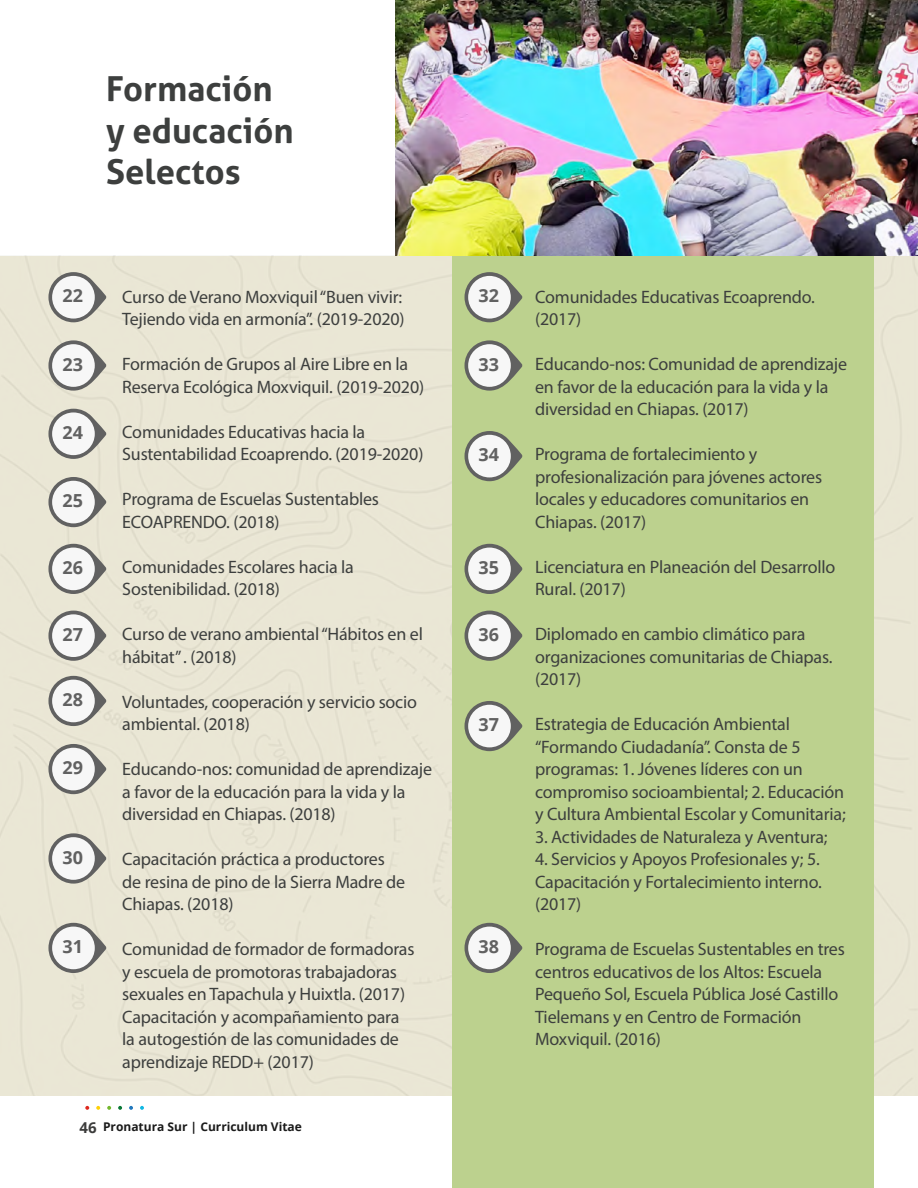
<style>
.page{position:relative;width:918px;height:1188px;background:#fff}
.page>*{position:absolute;margin:0;border:0;box-sizing:border-box;transform-origin:0 0}
.t1{font:700 34.5px/41.4px "Aller";color:#3d3f3e}
.t2{font:18px/22.5px "Myriad Pro";letter-spacing:-.01em;color:#3d3f3e}
.t3{font:700 18px "Open Sans";color:#616161}
.t4{font:700 12px "Open Sans";color:#1a1a1a}
.s1{font-size:15px;color:#3c3c3b}
</style>
<div class="page">
<svg style="left:85px;top:1106px;width:4px;height:4px"></svg>
<svg style="left:96px;top:1106px;width:4px;height:4px"></svg>
<svg style="left:107px;top:1106px;width:4px;height:4px"></svg>
<svg style="left:118px;top:1106px;width:4px;height:4px"></svg>
<svg style="left:129px;top:1106px;width:4px;height:4px"></svg>
<svg style="left:140px;top:1106px;width:4px;height:4px"></svg>
<div style="left:452px;top:0;width:421px;height:1188px;background:#bcd18e"></div>
<img style="left:396px;top:0;width:522px;height:256px">
<svg style="left:48px;top:409px;width:58px;height:50px"></svg>
<div style="left:52px;top:412px;width:43px;height:43px;background:#f7f7f7;border-radius:50%"></div>
<svg style="left:465px;top:544px;width:58px;height:50px"></svg>
<div style="left:468px;top:548px;width:43px;height:42px;background:#f7f7f7;border-radius:50%"></div>
<svg style="left:465px;top:611px;width:58px;height:50px"></svg>
<div style="left:468px;top:614px;width:43px;height:43px;background:#f7f7f7;border-radius:50%"></div>
<svg style="left:465px;top:701px;width:58px;height:50px"></svg>
<div style="left:468px;top:705px;width:43px;height:42px;background:#f7f7f7;border-radius:50%"></div>
<svg style="left:465px;top:923px;width:58px;height:50px"></svg>
<div style="left:468px;top:927px;width:43px;height:42px;background:#f7f7f7;border-radius:50%"></div>
<svg style="left:48px;top:477px;width:58px;height:50px"></svg>
<div style="left:52px;top:481px;width:43px;height:42px;background:#f7f7f7;border-radius:50%"></div>
<svg style="left:48px;top:544px;width:58px;height:50px"></svg>
<div style="left:52px;top:548px;width:43px;height:42px;background:#f7f7f7;border-radius:50%"></div>
<svg style="left:48px;top:611px;width:58px;height:50px"></svg>
<div style="left:52px;top:614px;width:43px;height:43px;background:#f7f7f7;border-radius:50%"></div>
<svg style="left:48px;top:676px;width:58px;height:50px"></svg>
<div style="left:52px;top:680px;width:43px;height:42px;background:#f7f7f7;border-radius:50%"></div>
<svg style="left:48px;top:744px;width:58px;height:50px"></svg>
<div style="left:52px;top:748px;width:43px;height:42px;background:#f7f7f7;border-radius:50%"></div>
<svg style="left:48px;top:833px;width:58px;height:51px;background:#b1afa5"></svg>
<div style="left:52px;top:837px;width:43px;height:43px;background:#f7f7f7;border-radius:50%"></div>
<svg style="left:48px;top:923px;width:58px;height:50px"></svg>
<div style="left:52px;top:927px;width:43px;height:42px;background:#f7f7f7;border-radius:50%"></div>
<svg style="left:465px;top:272px;width:58px;height:50px"></svg>
<div style="left:468px;top:276px;width:43px;height:43px;background:#f7f7f7;border-radius:50%"></div>
<svg style="left:465px;top:340px;width:58px;height:51px"></svg>
<div style="left:468px;top:344px;width:43px;height:43px;background:#f7f7f7;border-radius:50%"></div>
<svg style="left:465px;top:431px;width:58px;height:50px"></svg>
<div style="left:468px;top:435px;width:43px;height:42px;background:#f7f7f7;border-radius:50%"></div>
<svg style="left:48px;top:340px;width:58px;height:51px;background:#b1afa5"></svg>
<div style="left:52px;top:344px;width:43px;height:43px;background:#f7f7f7;border-radius:50%"></div>
<svg style="left:48px;top:272px;width:58px;height:50px"></svg>
<div style="left:52px;top:276px;width:43px;height:43px;background:#f7f7f7;border-radius:50%"></div>
<p class="t1" style="left:106px;top:68px;width:189px">Formación y educación<br>Selectos</p>
<p class="t3" style="left:63px;top:283px;width:22px">22</p>
<p class="t3" style="left:63px;top:351px;width:22px">23</p>
<p class="t3" style="left:63px;top:420px;width:22px">24</p>
<p class="t3" style="left:63px;top:488px;width:22px">25</p>
<p class="t3" style="left:63px;top:555px;width:22px">26</p>
<p class="t3" style="left:63px;top:622px;width:22px">27</p>
<p class="t3" style="left:63px;top:687px;width:22px">28</p>
<p class="t3" style="left:63px;top:755px;width:22px">29</p>
<p class="t3" style="left:63px;top:844px;width:22px">30</p>
<p class="t3" style="left:63px;top:934px;width:22px">31</p>
<p class="t2" style="left:122px;top:285px;width:284px">Curso de Verano Moxviquil “Buen vivir:<br>Tejiendo vida en armonía”. (2019-2020)</p>
<p class="t2" style="left:122px;top:353px;width:303px">Formación de Grupos al Aire Libre en la<br>Reserva Ecológica Moxviquil. (2019-2020)</p>
<p class="t2" style="left:122px;top:420px;width:303px">Comunidades Educativas hacia la<br>Sustentabilidad Ecoaprendo. (2019-2020)</p>
<p class="t2" style="left:122px;top:488px;width:258px">Programa de Escuelas Sustentables<br>ECOAPRENDO. (2018)</p>
<p class="t2" style="left:122px;top:555px;width:233px">Comunidades Escolares hacia la<br>Sostenibilidad. (2018)</p>
<p class="t2" style="left:122px;top:623px;width:302px">Curso de verano ambiental “Hábitos en el hábitat” . (2018)</p>
<p class="t2" style="left:122px;top:690px;width:296px">Voluntades, cooperación y servicio socio ambiental. (2018)</p>
<p class="t2" style="left:122px;top:758px;width:311px">Educando-nos: comunidad de aprendizaje a favor de la educación para la vida y la diversidad en Chiapas. (2018)</p>
<p class="t2" style="left:122px;top:848px;width:285px">Capacitación práctica a productores de resina de pino de la Sierra Madre de<br>Chiapas. (2018)</p>
<p class="t2" style="left:122px;top:938px;width:294px">Comunidad de formador de formadoras y escuela de promotoras trabajadoras sexuales en Tapachula y Huixtla. (2017)</p>
<p class="t2" style="left:122px;top:1005px;width:279px;text-align:justify">Capacitación y acompañamiento para la autogestión de las comunidades de aprendizaje REDD+ (2017)</p>
<p class="t4" style="left:80px;top:1119px;width:224px"><span class="s1">46</span> Pronatura Sur | Curriculum Vitae</p>
<p class="t3" style="left:479px;top:283px;width:22px">32</p>
<p class="t3" style="left:479px;top:351px;width:22px">33</p>
<p class="t3" style="left:479px;top:442px;width:22px">34</p>
<p class="t3" style="left:479px;top:555px;width:22px">35</p>
<p class="t3" style="left:479px;top:622px;width:22px">36</p>
<p class="t3" style="left:479px;top:712px;width:22px">37</p>
<p class="t3" style="left:479px;top:934px;width:22px">38</p>
<p class="t2" style="left:535px;top:285px;width:281px">Comunidades Educativas Ecoaprendo. (2017)</p>
<p class="t2" style="left:535px;top:353px;width:314px">Educando-nos: Comunidad de aprendizaje en favor de la educación para la vida y la diversidad en Chiapas. (2017)</p>
<p class="t2" style="left:535px;top:443px;width:289px">Programa de fortalecimiento y profesionalización para jóvenes actores locales y educadores comunitarios en<br>Chiapas. (2017)</p>
<p class="t2" style="left:535px;top:555px;width:302px">Licenciatura en Planeación del Desarrollo<br>Rural. (2017)</p>
<p class="t2" style="left:535px;top:623px;width:299px">Diplomado en cambio climático para organizaciones comunitarias de Chiapas. (2017)</p>
<p class="t2" style="left:535px;top:713px;width:312px">Estrategia de Educación Ambiental “Formando Ciudadanía”. Consta de 5 programas: 1. Jóvenes líderes con un compromiso socioambiental; 2. Educación y Cultura Ambiental Escolar y Comunitaria;</p>
<p class="t2" style="left:535px;top:825px;width:294px">3. Actividades de Naturaleza y Aventura;</p>
<p class="t2" style="left:535px;top:848px;width:288px;text-align:justify">4. Servicios y Apoyos Profesionales y; 5.<br>Capacitación y Fortalecimiento interno. (2017)</p>
<p class="t2" style="left:535px;top:938px;width:311px">Programa de Escuelas Sustentables en tres centros educativos de los Altos: Escuela Pequeño Sol, Escuela Pública José Castillo Tielemans y en Centro de Formación Moxviquil. (2016)</p>
</div>
